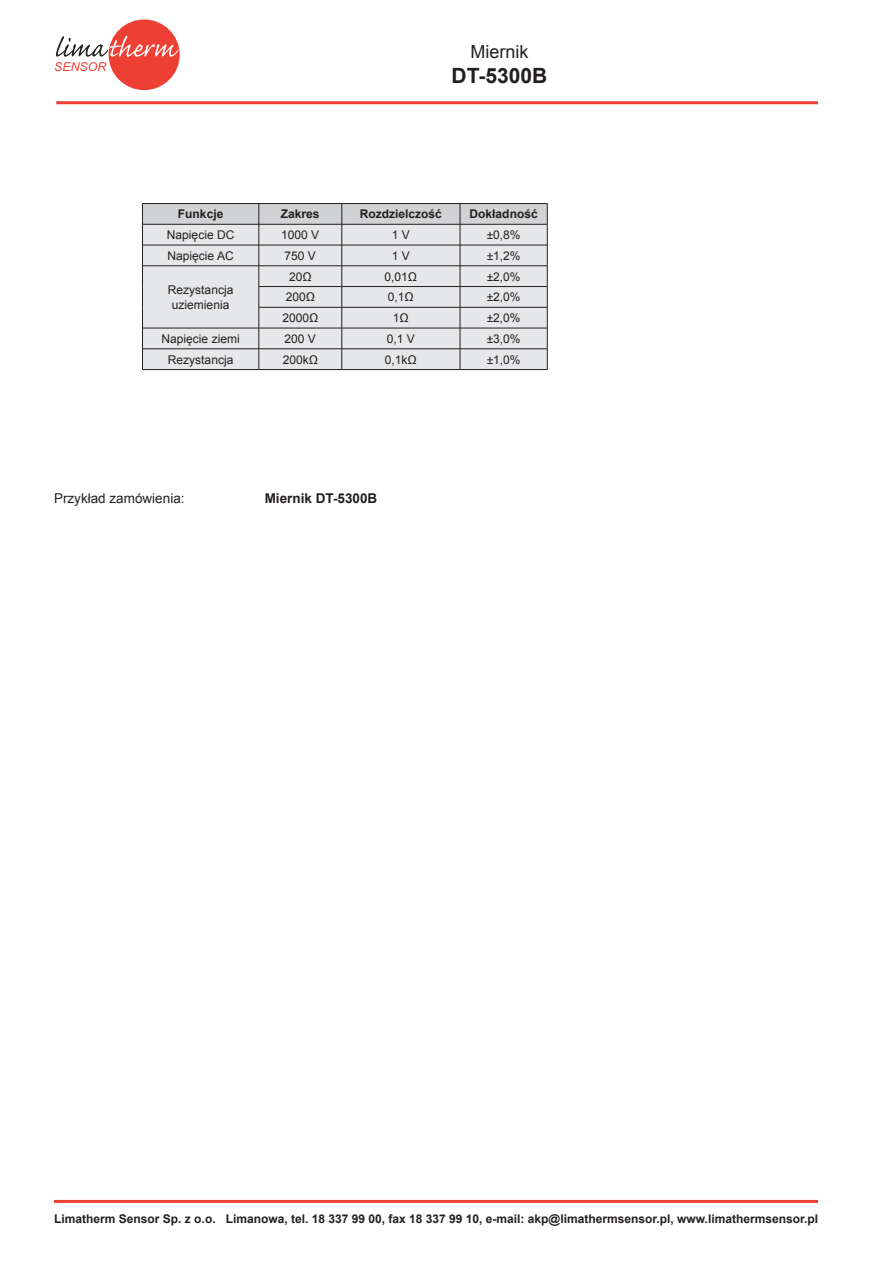
<style>
.page{position:relative;width:872px;height:1268px;background:#fff}
.page>*{position:absolute;margin:0;border:0;box-sizing:border-box;transform-origin:0 0}
.Do_spisu_treści{font:700 21px "Arial";color:#231f20}
.Do_spisu_treści-2{font:18px "Arial";color:#231f20}
.t1{font:13.5px "Arial";color:#231f20}
.t2{font:700 13.5px "Arial";color:#231f20}
.t3{font:italic 12.3px "Arial";color:#ee3f34}
.t4{font:12px "Arial";color:#231f20}
.Do_spisu_treści-3{font:700 12px "Arial";color:#231f20}
</style>
<div class="page">
<hr style="left:54px;top:1199px;width:764px;height:3px;background:#ee3f34">
<div style="left:109px;top:19px;width:71px;height:71px;background:#ee3f34;border-radius:50%"></div>
<svg style="left:56px;top:36px;width:123px;height:21px"></svg>
<hr style="left:56px;top:101px;width:762px;height:3px;background:#ee3f34">
<svg style="left:142px;top:203px;width:406px;height:166px;background:#d8d8da"></svg>
<hr style="left:142px;top:369px;width:117px;height:1px;background:#231f20">
<hr style="left:259px;top:369px;width:83px;height:1px;background:#231f20">
<hr style="left:342px;top:369px;width:118px;height:1px;background:#231f20">
<hr style="left:460px;top:369px;width:87px;height:1px;background:#231f20">
<p class="t3" style="left:54px;top:58px;width:54px">SENSOR</p>
<p class="Do_spisu_treści-2" style="left:470px;top:40px;width:59px">Miernik</p>
<p class="Do_spisu_treści" style="left:451px;top:62px;width:97px">DT-5300B</p>
<p class="Do_spisu_treści-3" style="left:178px;top:206px;width:47px">Funkcje</p>
<p class="Do_spisu_treści-3" style="left:281px;top:206px;width:40px">Zakres</p>
<p class="Do_spisu_treści-3" style="left:360px;top:206px;width:84px">Rozdzielczość</p>
<p class="Do_spisu_treści-3" style="left:469px;top:206px;width:70px">Dokładność</p>
<p class="t4" style="left:167px;top:227px;width:69px">Napięcie DC</p>
<p class="t4" style="left:281px;top:227px;width:40px">1000 V</p>
<p class="t4" style="left:392px;top:227px;width:20px">1 V</p>
<p class="t4" style="left:486px;top:227px;width:35px">±0,8%</p>
<p class="t4" style="left:168px;top:248px;width:68px">Napięcie AC</p>
<p class="t4" style="left:285px;top:248px;width:33px">750 V</p>
<p class="t4" style="left:392px;top:248px;width:20px">1 V</p>
<p class="t4" style="left:486px;top:248px;width:35px">±1,2%</p>
<p class="t4" style="left:168px;top:282px;width:67px">Rezystancja</p>
<p class="t4" style="left:172px;top:296px;width:59px">uziemienia</p>
<p class="t4" style="left:289px;top:268px;width:24px">20Ω</p>
<p class="t4" style="left:384px;top:268px;width:34px">0,01Ω</p>
<p class="t4" style="left:486px;top:268px;width:35px">±2,0%</p>
<p class="t4" style="left:286px;top:289px;width:31px">200Ω</p>
<p class="t4" style="left:388px;top:289px;width:27px">0,1Ω</p>
<p class="t4" style="left:486px;top:289px;width:35px">±2,0%</p>
<p class="t4" style="left:282px;top:310px;width:37px">2000Ω</p>
<p class="t4" style="left:393px;top:310px;width:17px">1Ω</p>
<p class="t4" style="left:486px;top:310px;width:35px">±2,0%</p>
<p class="t4" style="left:162px;top:330px;width:80px">Napięcie ziemi</p>
<p class="t4" style="left:285px;top:330px;width:33px">200 V</p>
<p class="t4" style="left:387px;top:330px;width:30px">0,1 V</p>
<p class="t4" style="left:486px;top:330px;width:35px">±3,0%</p>
<p class="t4" style="left:168px;top:351px;width:67px">Rezystancja</p>
<p class="t4" style="left:283px;top:351px;width:37px">200kΩ</p>
<p class="t4" style="left:385px;top:351px;width:33px">0,1kΩ</p>
<p class="t4" style="left:486px;top:351px;width:35px">±1,0%</p>
<p class="t1" style="left:54px;top:489px;width:132px">Przykład zamówienia:</p>
<p class="t2" style="left:265px;top:489px;width:114px">Miernik DT-5300B</p>
<p class="Do_spisu_treści-3" style="left:54px;top:1209px;width:765px">Limatherm Sensor Sp. z o.o. Limanowa, tel. 18 337 99 00, fax 18 337 99 10, e-mail: akp@limathermsensor.pl, www.limathermsensor.pl</p>
</div>
